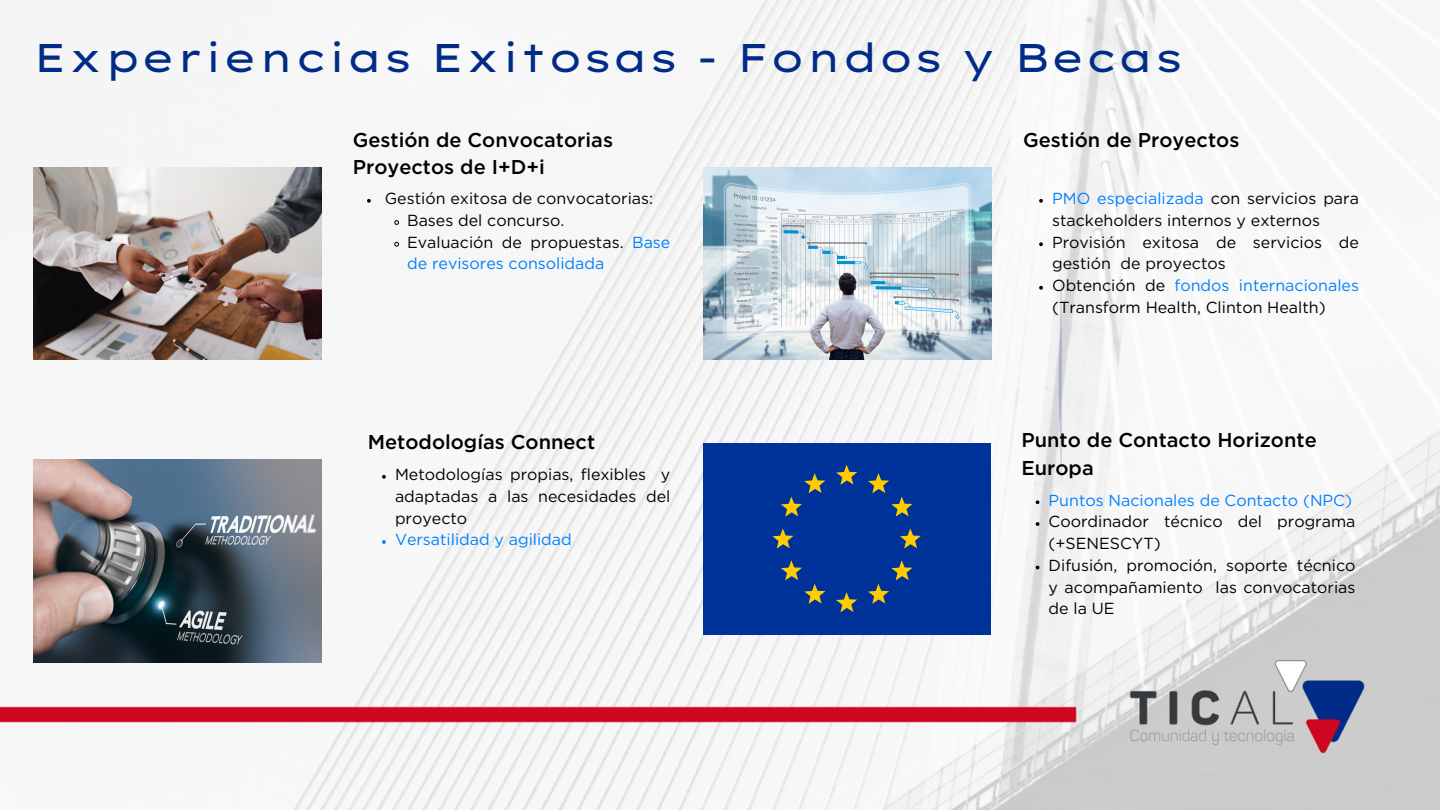
<style>
.page{position:relative;width:1440px;height:810px;background:#fff}
.page>*{position:absolute;margin:0;border:0;box-sizing:border-box;transform-origin:0 0}
.t1{font:40px "Lexend Tera";color:#002b86}
.t2{font:500 20px/27.8px "Gotham";color:#000}
.t3{font:16px/21.8px "Gotham";color:#000}
.t4{font:16px/21.8px "Gotham";color:#0080ff}
.s1{color:#000}
.s2{color:#0080ff}
</style>
<div class="page">
<img style="left:0;top:0;width:1440px;height:810px">
<img style="left:33px;top:168px;width:288px;height:192px">
<img style="left:703px;top:168px;width:288px;height:192px">
<img style="left:33px;top:460px;width:289px;height:203px">
<div style="left:704px;top:443px;width:287px;height:191px;background:#039"></div>
<svg style="left:781px;top:473px;width:44px;height:44px"></svg>
<svg style="left:781px;top:560px;width:44px;height:44px"></svg>
<svg style="left:868px;top:473px;width:44px;height:44px"></svg>
<svg style="left:900px;top:528px;width:21px;height:21px"></svg>
<svg style="left:772px;top:528px;width:22px;height:21px"></svg>
<svg style="left:836px;top:592px;width:21px;height:20px"></svg>
<svg style="left:836px;top:465px;width:21px;height:20px"></svg>
<svg style="left:868px;top:560px;width:44px;height:44px"></svg>
<svg style="left:367px;top:199px;width:4px;height:4px"></svg>
<svg style="left:394px;top:220px;width:5px;height:5px"></svg>
<svg style="left:394px;top:241px;width:5px;height:6px"></svg>
<svg style="left:1039px;top:199px;width:4px;height:4px"></svg>
<svg style="left:1039px;top:242px;width:4px;height:4px"></svg>
<svg style="left:1039px;top:286px;width:4px;height:4px"></svg>
<svg style="left:382px;top:475px;width:4px;height:4px"></svg>
<svg style="left:382px;top:540px;width:4px;height:4px"></svg>
<svg style="left:1036px;top:500px;width:3px;height:4px"></svg>
<svg style="left:1036px;top:522px;width:3px;height:4px"></svg>
<p class="t1" style="left:33px;top:32px;width:1152px">Experiencias Exitosas - Fondos y Becas</p>
<p class="t2" style="left:353px;top:127px;width:262px">Gestión de Convocatorias</p>
<p class="t2" style="left:353px;top:155px;width:194px">Proyectos de I+D+i</p>
<p class="t3" style="left:385px;top:188px;width:270px">Gestión exitosa de convocatorias:</p>
<p class="t3" style="left:407px;top:210px;width:159px">Bases del concurso.</p>
<p class="t4" style="left:407px;top:232px;width:265px"><span class="s1">Evaluación de propuestas.</span> Base de revisores consolidada</p>
<p class="t2" style="left:1023px;top:127px;width:218px">Gestión de Proyectos</p>
<p class="t3" style="left:1052px;top:188px;width:308px"><span class="s2">PMO especializada</span> con servicios para stackeholders internos y externos</p>
<p class="t3" style="left:1052px;top:232px;width:308px">Provisión exitosa de servicios de gestión de proyectos</p>
<p class="t3" style="left:1052px;top:275px;width:308px">Obtención de <span class="s2">fondos internacionales </span>(Transform Health, Clinton Health)</p>
<p class="t2" style="left:368px;top:429px;width:229px">Metodologías Connect</p>
<p class="t2" style="left:1021px;top:427px;width:297px">Punto de Contacto Horizonte<br>Europa</p>
<p class="t4" style="left:1049px;top:490px;width:305px">Puntos Nacionales de Contacto (NPC)</p>
<p class="t3" style="left:1049px;top:512px;width:308px">Coordinador técnico del programa (+SENESCYT)</p>
<p class="t3" style="left:1049px;top:555px;width:308px;text-align:justify">Difusión, promoción, soporte técnico y acompañamiento las convocatorias de la UE</p>
<p class="t3" style="left:395px;top:464px;width:277px;text-align:justify">Metodologías propias, flexibles y adaptadas a las necesidades del proyecto</p>
<p class="t4" style="left:395px;top:530px;width:178px">Versatilidad y agilidad</p>
</div>
